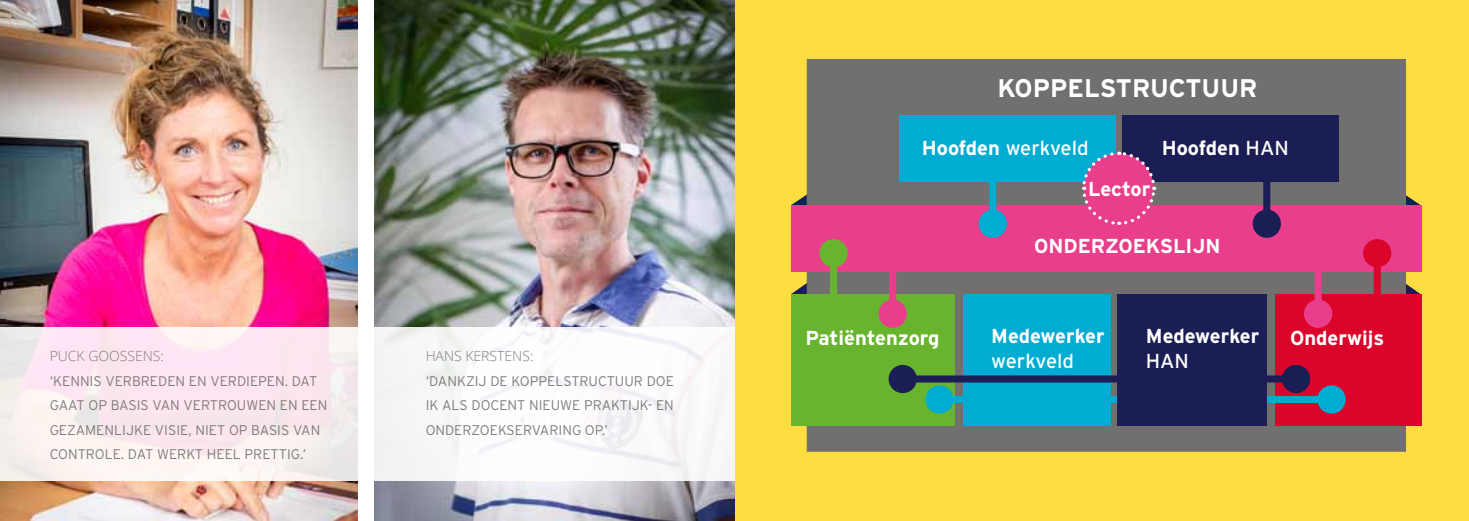
<style>
.page{position:relative;width:1469px;height:521px;background:#fff}
.page>*{position:absolute;margin:0;border:0;box-sizing:border-box;transform-origin:0 0}
.t1{font:700 25.55px "Interstate";color:#fff}
.t2{font:700 20.12px "Interstate";color:#fff}
.t3{font:20.12px "Interstate";color:#fff}
.t4{font:300 14px/24.5px "Interstate";color:#71706f}
.t5{font:300 14px "Open Sans";color:#71706f}
.s1{font-weight:700}
.s2{font-weight:400}
</style>
<div class="page">
<div style="left:734px;top:0;width:734px;height:521px;background:#ffdc40"></div>
<svg style="left:1405px;top:187px;width:15px;height:107px"></svg>
<svg style="left:791px;top:195px;width:15px;height:99px"></svg>
<div style="left:806px;top:59px;width:599px;height:393px;background:#71706f;border:1px solid #71706f"></div>
<div style="left:791px;top:205px;width:66px;height:67px;background:#e93e8b"></div>
<div style="left:911px;top:205px;width:430px;height:67px;background:#e93e8b"></div>
<div style="left:1335px;top:205px;width:86px;height:67px;background:#e93e8b"></div>
<div style="left:850px;top:205px;width:66px;height:67px;background:#e93e8b"></div>
<div style="left:791px;top:294px;width:163px;height:131px;background:#69b42e"></div>
<div style="left:830px;top:253px;width:7px;height:45px;background:#69b42e"></div>
<div style="left:819px;top:239px;width:28px;height:28px;background:#69b42e;border-radius:50%"></div>
<div style="left:1373px;top:253px;width:7px;height:46px;background:#db052c"></div>
<div style="left:1363px;top:239px;width:28px;height:28px;background:#db052c;border-radius:50%"></div>
<div style="left:889px;top:260px;width:7px;height:54px;background:#e93e8b"></div>
<div style="left:878px;top:300px;width:28px;height:28px;background:#e93e8b;border-radius:50%"></div>
<div style="left:899px;top:115px;width:217px;height:67px;background:#00acd1"></div>
<div style="left:1122px;top:115px;width:217px;height:67px;background:#1a1e54"></div>
<div style="left:989px;top:175px;width:7px;height:49px;background:#00acd1"></div>
<div style="left:978px;top:210px;width:28px;height:28px;background:#00acd1;border-radius:50%"></div>
<div style="left:1263px;top:175px;width:7px;height:49px;background:#1a1e54"></div>
<div style="left:1252px;top:210px;width:28px;height:28px;background:#1a1e54;border-radius:50%"></div>
<div style="left:962px;top:294px;width:148px;height:131px;background:#00acd1"></div>
<div style="left:1275px;top:294px;width:146px;height:131px;background:#db052c"></div>
<div style="left:1314px;top:260px;width:7px;height:54px;background:#e93e8b"></div>
<div style="left:1303px;top:300px;width:29px;height:28px;background:#e93e8b;border-radius:50%"></div>
<div style="left:902px;top:375px;width:394px;height:7px;background:#1a1e54"></div>
<div style="left:888px;top:365px;width:28px;height:28px;background:#1a1e54;border-radius:50%"></div>
<div style="left:1281px;top:365px;width:29px;height:28px;background:#1a1e54;border-radius:50%"></div>
<div style="left:939px;top:396px;width:392px;height:7px;background:#00acd1"></div>
<div style="left:925px;top:385px;width:28px;height:29px;background:#00acd1;border-radius:50%"></div>
<div style="left:1317px;top:385px;width:28px;height:29px;background:#00acd1;border-radius:50%"></div>
<div style="left:1117px;top:294px;width:149px;height:131px;background:#1a1e54"></div>
<svg style="left:1082px;top:151px;width:75px;height:74px"></svg>
<img style="left:0;top:0;width:357px;height:521px">
<img style="left:375px;top:0;width:359px;height:521px">
<svg style="left:0;top:327px;width:734px;height:154px"></svg>
<p class="t5" style="left:50px;top:346px;width:116px">PUCK GOOSSENS:</p>
<p class="t4" style="left:50px;top:368px;width:279px">‘KENNIS VERBREDEN EN VERDIEPEN. DAT GAAT OP BASIS VAN VERTROUWEN EN EEN GEZAMENLIJKE VISIE, NIET OP BASIS VAN CONTROLE. DAT WERKT HEEL PRETTIG.’</p>
<p class="t5" style="left:425px;top:346px;width:109px">HANS KERSTENS:</p>
<p class="t4" style="left:425px;top:368px;width:250px;text-align:justify">‘DANKZIJ DE KOPPELSTRUCTUUR DOE IK ALS DOCENT NIEUWE PRAKTIJK- EN ONDERZOEKSERVARING OP.’</p>
<h1 class="t1" style="left:997px;top:74px;width:261px">koppelstructuur</h1>
<h2 class="t3" style="left:921px;top:137px;width:168px"><span class="s1">Hoofden</span> werkveld</h2>
<h2 class="t2" style="left:1161px;top:137px;width:129px">Hoofden <span class="s2">HAN</span></h2>
<h2 class="t2" style="left:1088px;top:177px;width:64px">Lector</h2>
<h2 class="t2" style="left:805px;top:326px;width:136px">Patiëntenzorg</h2>
<h2 class="t2" style="left:1034px;top:235px;width:188px">Onderzoekslijn</h2>
<h2 class="t2" style="left:991px;top:325px;width:115px">Medewerker</h2>
<h2 class="t3" style="left:991px;top:349px;width:84px">werkveld</h2>
<h2 class="t2" style="left:1145px;top:325px;width:115px">Medewerker</h2>
<h2 class="t2" style="left:1289px;top:326px;width:96px">Onderwijs</h2>
<h2 class="t3" style="left:1145px;top:349px;width:45px">HAN</h2>
</div>
